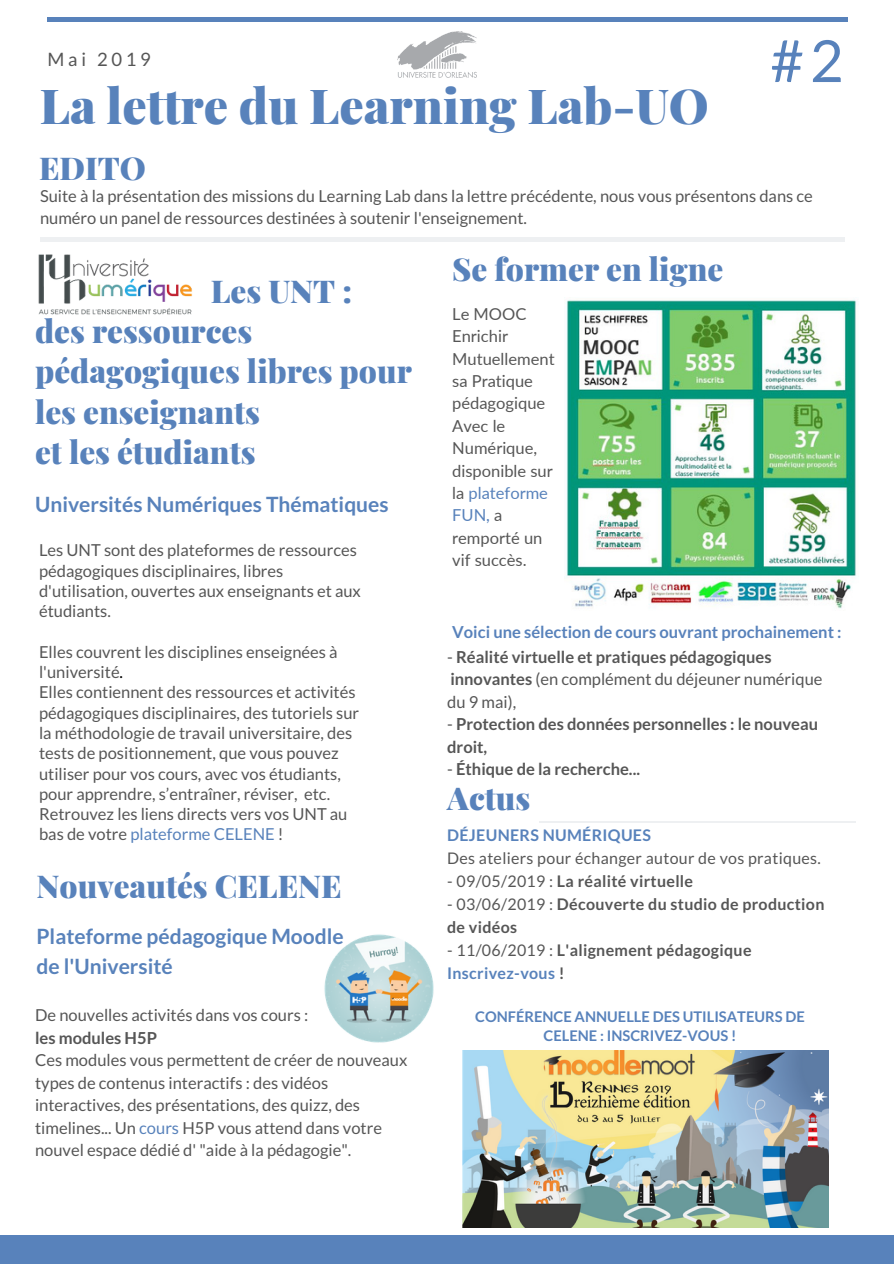
<style>
.page{position:relative;width:894px;height:1264px;background:#fff}
.page>*{position:absolute;margin:0;border:0;box-sizing:border-box;transform-origin:0 0}
.t1{font:58.05px "Lato";color:#5882bb}
.t2{font:900 48.3px "Playfair Display";color:#5882bb}
.t3{font:900 31.5px/40.2px "Playfair Display";color:#5882bb}
.t4{font:700 21px/30.8px "Lato";color:#5882bb}
.t5{font:18.45px "Lato";letter-spacing:.2em;color:#565656}
.t6{font:16.5px/20.2px "Lato";color:#565656}
.t7{font:700 16.5px/22.4px "Lato";color:#565656}
.t8{font:700 16.5px "Lato";color:#5882bb}
.t9{font:700 16.05px/23.1px "Lato";letter-spacing:.02em;color:#565656}
.t10{font:16.05px "Lato";letter-spacing:.02em;color:#565656}
.t11{font:700 16.05px "Lato";letter-spacing:.02em;color:#5882bb}
.t12{font:700 14.7px/18.6px "Lato";color:#5882bb;text-align:center}
.s1{color:#000}
.s2{color:#5882bb}
.s3{font-weight:400}
</style>
<div class="page">
<div style="left:47px;top:17px;width:800px;height:5px;background:#5882bb"></div>
<img style="left:398px;top:31px;width:78px;height:46px">
<div style="left:40px;top:237px;width:804px;height:5px;background:#eef0f2"></div>
<div style="left:0;top:1235px;width:893px;height:28px;background:#5882bb"></div>
<hr style="left:539px;top:820px;width:316px;height:2px;background:#eef0f2">
<img style="left:566px;top:300px;width:291px;height:309px">
<img style="left:324px;top:934px;width:110px;height:109px">
<img style="left:38px;top:254px;width:155px;height:61px">
<img style="left:462px;top:1050px;width:366px;height:177px">
<p class="t5" style="left:48px;top:48px;width:105px">Mai 2019</p>
<h2 class="t2" style="left:40px;top:72px;width:670px">La lettre du Learning Lab-UO</h2>
<h3 class="t3" style="left:39px;top:147px;width:108px">EDITO</h3>
<h1 class="t1" style="left:770px;top:25px;width:75px">#2</h1>
<p class="t6" style="left:40px;top:184px;width:774px;line-height:22.5px">Suite à la présentation des missions du Learning Lab dans la lettre précédente, nous vous présentons dans ce numéro un panel de ressources destinées à soutenir l'enseignement.</p>
<h3 class="t3" style="left:35px;top:270px;width:378px;text-indent:176px">Les UNT :<br>des ressources pédagogiques libres pour les enseignants<br>et les étudiants</h3>
<p class="t4" style="left:35px;top:488px;width:355px">Universités Numériques Thématiques</p>
<p class="t6" style="left:39px;top:540px;width:323px">Les UNT sont des plateformes de ressources pédagogiques disciplinaires, libres d'utilisation, ouvertes aux enseignants et aux étudiants.</p>
<p class="t6" style="left:39px;top:641px;width:321px">Elles couvrent les disciplines enseignées à l'université<span class="s1">.<br></span>Elles contiennent des ressources et activités pédagogiques disciplinaires, des tutoriels sur la méthodologie de travail universitaire, des tests de positionnement, que vous pouvez utiliser pour vos cours, avec vos étudiants, pour apprendre, s’entraîner, réviser, etc.<br>Retrouvez les liens directs vers vos UNT au bas de votre <span class="s2">plateforme CELENE</span> !</p>
<h3 class="t3" style="left:36px;top:865px;width:307px">Nouveautés CELENE</h3>
<p class="t4" style="left:36px;top:920px;width:309px">Plateforme pédagogique Moodle de l'Université</p>
<p class="t6" style="left:35px;top:1004px;width:274px">De nouvelles activités dans vos cours :</p>
<p class="t7" style="left:35px;top:1025px;width:123px">les modules H5P</p>
<p class="t6" style="left:35px;top:1048px;width:373px;line-height:22.5px">Ces modules vous permettent de créer de nouveaux types de contenus interactifs : des vidéos interactives, des présentations, des quizz, des timelines... Un <span class="s2">cours</span> H5P vous attend dans votre nouvel espace dédié d' "aide à la pédagogie".</p>
<h3 class="t3" style="left:452px;top:248px;width:272px">Se former en ligne</h3>
<p class="t6" style="left:452px;top:302px;width:104px;line-height:22.4px">Le MOOC<br>Enrichir<br>Mutuellement sa Pratique pédagogique<br>Avec le<br>Numérique, disponible sur la <span class="s2">plateforme<br>FUN,</span> a remporté un vif succès.</p>
<p class="t8" style="left:452px;top:621px;width:391px">Voici une sélection de cours ouvrant prochainement :</p>
<p class="t7" style="left:447px;top:645px;width:377px"><span class="s3">-</span> Réalité virtuelle et pratiques pédagogiques innovantes <span class="s3">(en complément du déjeuner numérique du 9 mai),</span></p>
<p class="t7" style="left:447px;top:712px;width:372px"><span class="s3">-</span> Protection des données personnelles : le nouveau droit,</p>
<p class="t7" style="left:447px;top:757px;width:194px"><span class="s3">-</span> Éthique de la recherche...</p>
<h3 class="t3" style="left:447px;top:777px;width:85px">Actus</h3>
<p class="t11" style="left:447px;top:825px;width:205px">DÉJEUNERS NUMÉRIQUES</p>
<p class="t10" style="left:447px;top:848px;width:375px">Des ateliers pour échanger autour de vos pratiques.</p>
<p class="t9" style="left:447px;top:869px;width:247px"><span class="s3">- 09/05/2019 :</span> La réalité virtuelle</p>
<p class="t9" style="left:447px;top:892px;width:378px"><span class="s3">- 03/06/2019 :</span> Découverte du studio de production de vidéos</p>
<p class="t9" style="left:447px;top:938px;width:306px"><span class="s3">- 11/06/2019 :</span> L'alignement pédagogique<br><span class="s2">Inscrivez-vous</span> !</p>
<p class="t12" style="left:475px;top:1007px;width:331px">CONFÉRENCE ANNUELLE DES UTILISATEURS DE<br>CELENE : INSCRIVEZ-VOUS !</p>
</div>
